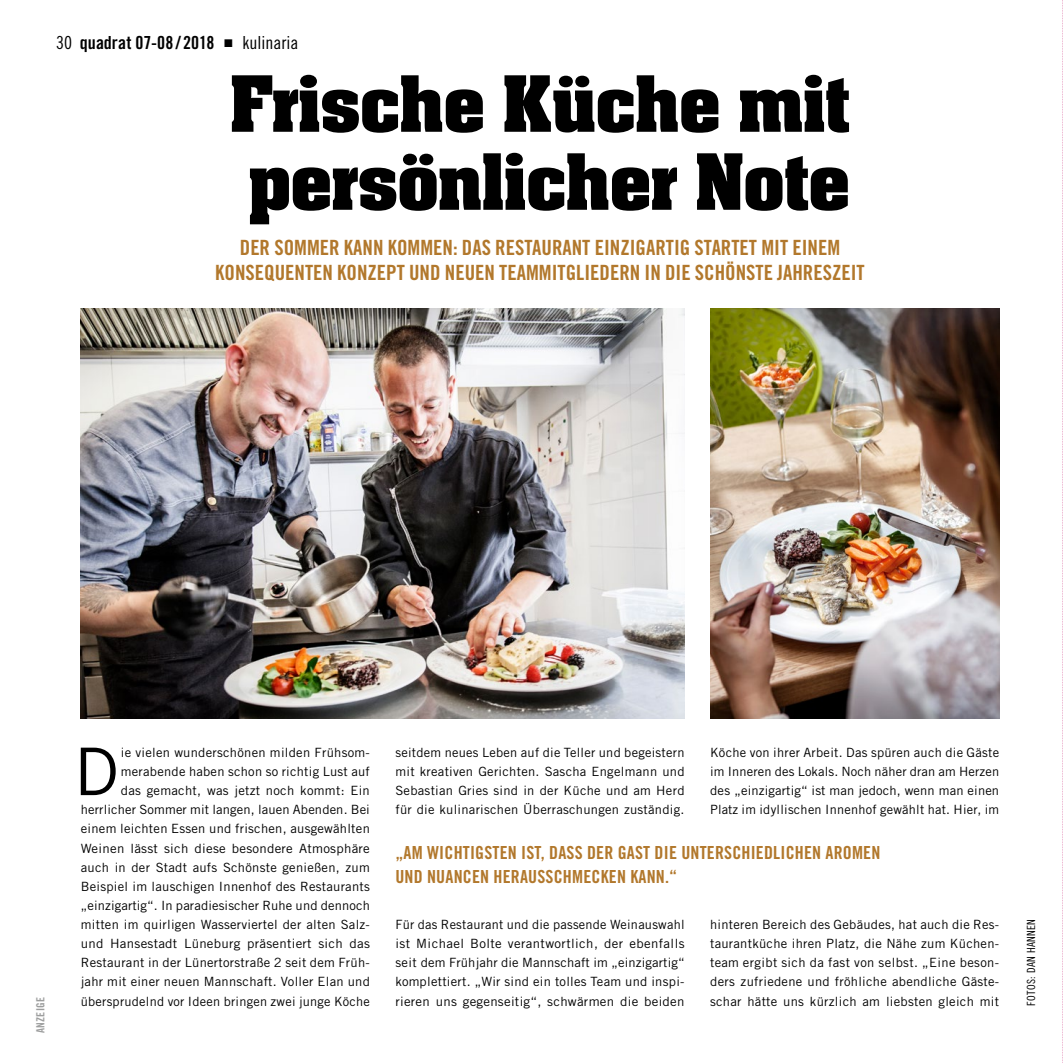
<style>
.page{position:relative;width:1063px;height:1063px;background:#fff}
.page>*{position:absolute;margin:0;border:0;box-sizing:border-box;transform-origin:0 0}
.t1{font:700 75px/78px "Aachen SB";color:#000}
.t2{font:65.7px "Trade Gothic LT Std";color:#000}
.t3{font:21px/25.5px "Trade Gothic LT Std Bd Cn 20";color:#b2782c;text-align:center}
.t4{font:18px/24px "Trade Gothic LT Std Bd Cn 20";letter-spacing:.01em;color:#b2782c}
.t5{font:18px "Trade Gothic LT Std Bd Cn 20";letter-spacing:.005em;color:#000}
.t6{font:18px "Trade Gothic LT Std Cn 18";color:#000}
.t7{font:12.75px/19.2px "Trade Gothic LT Std";letter-spacing:.02em;color:#000;text-align:justify}
.t8{font:11.25px "Trade Gothic LT Std Cn 18";letter-spacing:.03em;color:#000}
.t9{font:11.25px "Trade Gothic LT Std Bd Cn 20";letter-spacing:.03em;color:#9d9e9e}
.s1{font-family:"Trade Gothic LT Std Cn 18"}
</style>
<div class="page">
<img style="left:81px;top:308px;width:604px;height:411px">
<img style="left:710px;top:308px;width:289px;height:411px">
<svg style="left:1062px;top:0;width:1px;height:1063px"></svg>
<h3 class="t5" style="left:56px;top:32px;width:160px"><span class="s1">30</span> quadrat 07-08 / 2018</h3>
<h3 class="t6" style="left:242px;top:32px;width:57px">kulinaria</h3>
<h1 class="t1" style="left:230px;top:69px;width:621px">Frische Küche mit persönlicher Note</h1>
<h3 class="t3" style="left:215px;top:234px;width:651px">DER SOMMER KANN KOMMEN: DAS RESTAURANT EINZIGARTIG STARTET MIT EINEM<br>KONSEQUENTEN KONZEPT UND NEUEN TEAMMITGLIEDERN IN DIE SCHÖNSTE JAHRESZEIT</h3>
<p class="t9" style="left:34px;top:1033px;width:38px;rotate:-90deg">ANZEIGE</p>
<p class="t7" style="left:81px;top:743px;width:291px;text-align:right">ie vielen wunderschönen milden Frühsom&shy;merabende haben schon so richtig Lust auf<br>das gemacht, was jetzt noch kommt: Ein herrlicher Sommer mit langen, lauen Abenden. Bei einem leichten Essen und frischen, ausgewählten Weinen lässt sich diese besondere Atmosphäre auch in der Stadt aufs Schönste genießen, zum Beispiel im lauschigen Innenhof des Restaurants „einzigartig“. In paradiesischer Ruhe und dennoch mitten im quirligen Wasserviertel der alten Salz&shy;und Hansestadt Lüneburg präsentiert sich das Restaurant in der Lünertorstraße 2 seit dem Früh&shy;jahr mit einer neuen Mannschaft. Voller Elan und übersprudelnd vor Ideen bringen zwei junge Köche</p>
<p class="t7" style="left:395px;top:743px;width:291px">seitdem neues Leben auf die Teller und begeistern mit kreativen Gerichten. Sascha Engelmann und Sebastian Gries sind in der Küche und am Herd für die kulinarischen Überraschungen zuständig.</p>
<p class="t7" style="left:710px;top:743px;width:291px">Köche von ihrer Arbeit. Das spüren auch die Gäste im Inneren des Lokals. Noch näher dran am Herzen des „einzigartig“ ist man jedoch, wenn man einen Platz im idyllischen Innenhof gewählt hat. Hier, im</p>
<h2 class="t2" style="left:74px;top:732px;width:46px">D</h2>
<h3 class="t4" style="left:395px;top:840px;width:487px">„AM WICHTIGSTEN IST, DASS DER GAST DIE UNTERSCHIEDLICHEN AROMEN<br>UND NUANCEN HERAUSSCHMECKEN KANN.“</h3>
<p class="t7" style="left:710px;top:915px;width:291px">hinteren Bereich des Gebäudes, hat auch die Res&shy;taurantküche ihren Platz, die Nähe zum Küchen&shy;team ergibt sich da fast von selbst. „Eine beson&shy;ders zufriedene und fröhliche abendliche Gäste&shy;schar hätte uns kürzlich am liebsten gleich mit</p>
<p class="t8" style="left:1024px;top:1006px;width:88px;rotate:-90deg">FOTOS: DAN HANNEN</p>
<p class="t7" style="left:395px;top:915px;width:291px">Für das Restaurant und die passende Weinauswahl ist Michael Bolte verantwortlich, der ebenfalls seit dem Frühjahr die Mannschaft im „einzigartig“ komplettiert. „Wir sind ein tolles Team und inspi&shy;rieren uns gegenseitig“, schwärmen die beiden</p>
</div>
